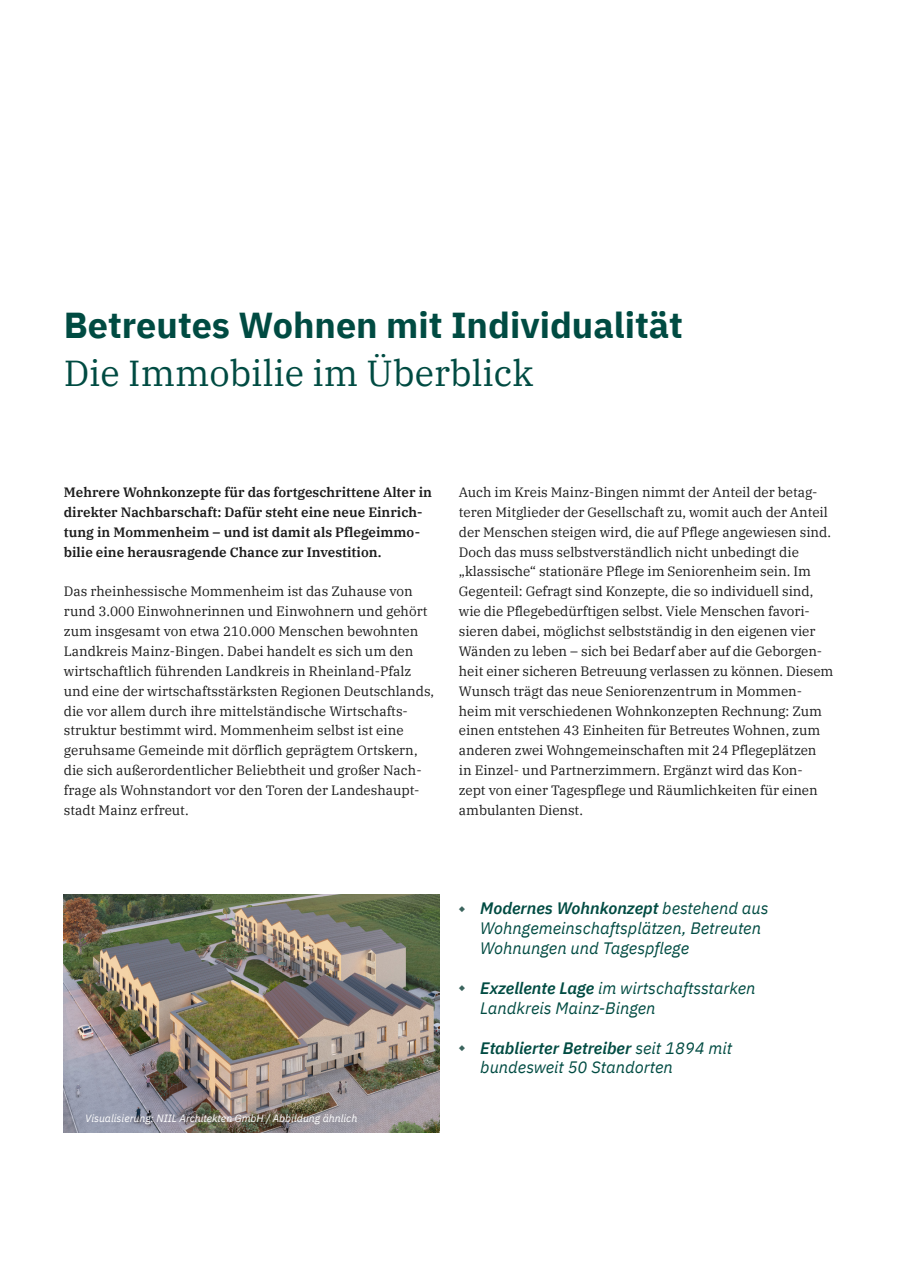
<style>
.page{position:relative;width:898px;height:1263px;background:#fff}
.page>*{position:absolute;margin:0;border:0;box-sizing:border-box;transform-origin:0 0}
.t1{font:700 36px "IBM Plex Sans";color:#004b42}
.t2{font:36px "IBM Plex Serif";color:#004b42}
.t3{font:italic 16.5px/20px "IBM Plex Sans";color:#004b42}
.t4{font:13.5px/19.8px "IBM Plex Serif";letter-spacing:-.005em;color:#1b1b1b}
.t5{font:600 13.5px/19.8px "IBM Plex Serif";color:#1b1b1b}
.t6{font:italic 10.5px "IBM Plex Sans";color:#fff}
.s1{font-weight:600}
</style>
<div class="page">
<img style="left:64px;top:894px;width:375px;height:239px">
<h1 class="t1" style="left:64px;top:296px;width:620px">Betreutes Wohnen mit Individualität</h1>
<h1 class="t2" style="left:64px;top:345px;width:471px">Die Immobilie im Überblick</h1>
<p class="t5" style="left:64px;top:481px;width:369px">Mehrere Wohnkonzepte für das fortgeschrittene Alter in direkter Nachbarschaft: Dafür steht eine neue Einrich&shy;tung in Mommenheim – und ist damit als Pflegeimmo&shy;bilie eine herausragende Chance zur Investition.</p>
<p class="t4" style="left:64px;top:580px;width:371px">Das rheinhessische Mommenheim ist das Zuhause von rund 3.000 Einwohnerinnen und Einwohnern und gehört zum insgesamt von etwa 210.000 Menschen bewohnten Landkreis Mainz-Bingen. Dabei handelt es sich um den wirtschaftlich führenden Landkreis in Rheinland-Pfalz und eine der wirtschaftsstärksten Regionen Deutschlands, die vor allem durch ihre mittelständische Wirtschafts&shy;struktur bestimmt wird. Mommenheim selbst ist eine geruhsame Gemeinde mit dörflich geprägtem Ortskern, die sich außerordentlicher Beliebtheit und großer Nach&shy;frage als Wohnstandort vor den Toren der Landeshaupt&shy;stadt Mainz erfreut.</p>
<p class="t4" style="left:459px;top:481px;width:376px">Auch im Kreis Mainz-Bingen nimmt der Anteil der betag&shy;teren Mitglieder der Gesellschaft zu, womit auch der Anteil der Menschen steigen wird, die auf Pflege angewiesen sind.<br>Doch das muss selbstverständlich nicht unbedingt die „klassische“ stationäre Pflege im Seniorenheim sein. Im Gegenteil: Gefragt sind Konzepte, die so individuell sind, wie die Pflegebedürftigen selbst. Viele Menschen favori&shy;sieren dabei, möglichst selbstständig in den eigenen vier Wänden zu leben – sich bei Bedarf aber auf die Geborgen&shy;heit einer sicheren Betreuung verlassen zu können. Diesem Wunsch trägt das neue Seniorenzentrum in Mommen&shy;heim mit verschiedenen Wohnkonzepten Rechnung: Zum einen entstehen 43 Einheiten für Betreutes Wohnen, zum anderen zwei Wohngemeinschaften mit 24 Pflegeplätzen<br>in Einzel- und Partnerzimmern. Ergänzt wird das Kon-<br>zept von einer Tagespflege und Räumlichkeiten für einen ambulanten Dienst.</p>
<p class="t6" style="left:85px;top:1110px;width:273px">Visualisierung: NIIL Architekten GmbH / Abbildung ähnlich</p>
<p class="t3" style="left:480px;top:897px;width:290px;text-indent:-21px"><sup>◆</sup> <span class="s1">Modernes Wohnkonzept</span> bestehend aus<br>Wohngemeinschaftsplätzen, Betreuten<br>Wohnungen und Tagespflege</p>
<p class="t3" style="left:480px;top:977px;width:277px;text-indent:-21px"><sup>◆</sup> <span class="s1">Exzellente Lage</span> im wirtschaftsstarken<br>Landkreis Mainz-Bingen</p>
<p class="t3" style="left:480px;top:1036px;width:253px;text-indent:-21px"><sup>◆</sup> <span class="s1">Etablierter Betreiber</span> seit 1894 mit bundesweit 50 Standorten</p>
</div>
